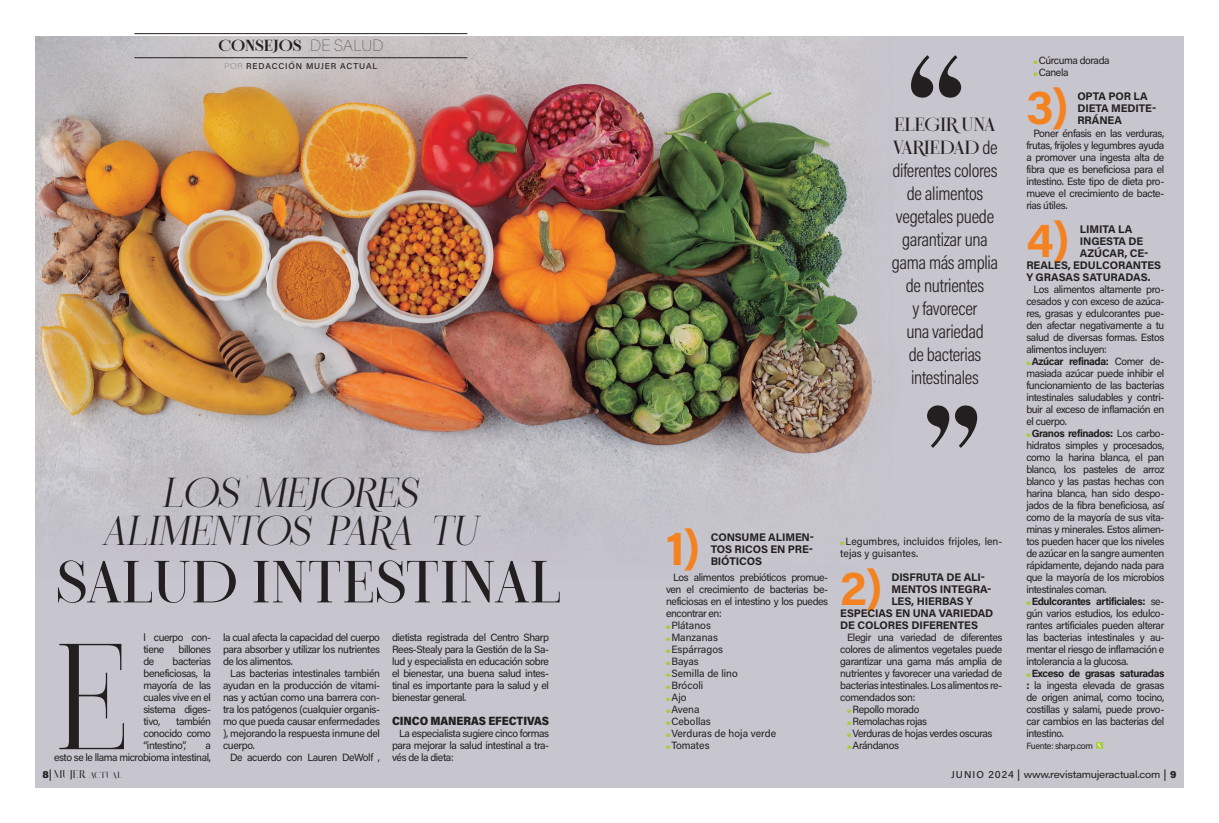
<style>
.page{position:relative;width:1219px;height:823px;background:#fff}
.page>*{position:absolute;margin:0;border:0;box-sizing:border-box;transform-origin:0 0}
.t1{font:150.3px "NT Epika";color:#231f20;scale:.94 1}
.t2{font:500 59.2px "NT Epika";letter-spacing:-.01em;color:#231f20}
.t3{font:46.5px "Acumin Variable Concept";color:#f58220}
.t4{font:italic 41.7px "NT Epika";color:#231f20}
.t5{font:19px/23px "Acumin Variable Concept";letter-spacing:-.125em;color:#231f20;text-align:center}
.t6{font:700 16px "NT Epika";letter-spacing:-.01em;color:#231f20}
.t7{font:12px "Acumin Variable Concept";color:#231f20}
.t8{font:11px/12px "Acumin Variable Concept";letter-spacing:.03em;color:#231f20;text-align:justify}
.t9{font:11px "Salvalyn";letter-spacing:-.03em;color:#231f20}
.t10{font:10.5px/12px "Acumin Variable Concept";letter-spacing:-.015em;color:#231f20;text-align:justify}
.t11{font:10.5px/12px "Acumin Variable Concept";letter-spacing:.02em;color:#231f20}
.t12{font:700 10.5px "Acumin Pro";letter-spacing:-.04em;color:#231f20}
.t13{font:10.5px "Acumin Variable Concept";letter-spacing:.015em;color:#231f20}
.t14{font:10px "Acumin Variable Concept";letter-spacing:.075em;color:#231f20}
.t15{font:9px "Acumin Variable Concept";letter-spacing:-.02em;color:#231f20}
.t16{font:8.5px "Acumin Variable Concept";letter-spacing:.115em;color:#231f20}
.s1{font-family:"Acumin Variable Concept";font-weight:400}
.s2{font-family:"Acumin Variable Concept";font-size:10px}
.s3{font-family:"Acumin Variable Concept"}
.s4{color:#a6ce39}
.s5{font-family:"NT Epika";font-weight:500}
.s6{font-family:"Acumin Pro";font-weight:700}
.s7{font-size:11px}
</style>
<div class="page">
<img style="left:35px;top:36px;width:1148px;height:750px">
<svg style="left:1096px;top:742px;width:6px;height:6px"></svg>
<hr style="left:134px;top:33px;width:333px;height:1px;background:#231f20">
<hr style="left:134px;top:57px;width:333px;height:1px;background:#231f20">
<svg style="left:905px;top:55px;width:56px;height:43px;background:#858287"></svg>
<svg style="left:927px;top:405px;width:56px;height:42px;background:#838186"></svg>
<p class="t6" style="left:218px;top:36px;width:167px">CONSEJOS <span class="s1">DE SALUD</span></p>
<p class="t16" style="left:224px;top:60px;width:154px">POR REDACCIÓN MUJER ACTUAL</p>
<p class="t4" style="left:161px;top:469px;width:267px">LOS MEJORES</p>
<p class="t4" style="left:101px;top:506px;width:387px">ALIMENTOS PARA TU</p>
<p class="t2" style="left:56px;top:548px;width:507px">SALUD INTESTINAL</p>
<p class="t10" style="left:143px;top:630px;width:69px">l cuerpo con&shy;tiene</p>
<p class="t1" style="left:54px;top:613px;width:82px">E</p>
<p class="t10" style="left:179px;top:642px;width:34px">billones</p>
<p class="t10" style="left:143px;top:654px;width:69px;text-indent:29px">bacterias beneficiosas, la mayoría de las cuales vive en el sistema diges&shy;tivo,</p>
<p class="t10" style="left:143px;top:654px;width:12px">de</p>
<p class="t10" style="left:143px;top:714px;width:69px;text-indent:33px">también conocido como “intestino”,</p>
<p class="t10" style="left:54px;top:738px;width:158px;text-align:right">a<br>esto se le llama microbioma intestinal,</p>
<p class="t9" style="left:43px;top:769px;width:81px"><span class="s2">8</span><span class="s3">|</span> MUJER actual</p>
<p class="t10" style="left:223px;top:630px;width:158px">la cual afecta la capacidad del cuerpo para absorber y utilizar los nutrientes de los alimentos.</p>
<p class="t10" style="left:223px;top:666px;width:158px;text-indent:7px">Las bacterias intestinales también ayudan en la producción de vitami&shy;nas y actúan como una barrera con&shy;tra los patógenos (cualquier organis&shy;mo que pueda causar enfermedades ), mejorando la respuesta inmune del cuerpo.</p>
<p class="t10" style="left:230px;top:750px;width:151px">De acuerdo con Lauren DeWolf ,</p>
<p class="t10" style="left:392px;top:630px;width:158px">dietista registrada del Centro Sharp Rees-Stealy para la Gestión de la Sa&shy;lud y especialista en educación sobre el bienestar, una buena salud intes&shy;tinal es importante para la salud y el bienestar general.</p>
<p class="t7" style="left:392px;top:712px;width:158px">CINCO MANERAS EFECTIVAS</p>
<p class="t10" style="left:392px;top:726px;width:158px;text-indent:7px">La especialista sugiere cinco formas para mejorar la salud intestinal a tra&shy;vés de la dieta:</p>
<h3 class="t3" style="left:666px;top:516px;width:33px">1)</h3>
<p class="t8" style="left:711px;top:530px;width:105px">CONSUME ALIMEN-TOS RICOS EN PRE-BIÓTICOS</p>
<p class="t10" style="left:666px;top:570px;width:164px;text-indent:7px">Los alimentos prebióticos promue&shy;ven el crecimiento de bacterias be&shy;neficiosas en el intestino y los puedes encontrar en:</p>
<p class="t11" style="left:666px;top:618px;width:46px"><span class="s4">●</span> Plátanos</p>
<p class="t13" style="left:666px;top:629px;width:53px"><span class="s4">●</span> Manzanas</p>
<p class="t11" style="left:666px;top:642px;width:58px"><span class="s4">●</span> Espárragos</p>
<p class="t10" style="left:666px;top:654px;width:34px"><span class="s4">●</span> Bayas</p>
<p class="t11" style="left:666px;top:666px;width:73px"><span class="s4">●</span> Semilla de lino</p>
<p class="t11" style="left:666px;top:678px;width:39px"><span class="s4">●</span> Brócoli</p>
<p class="t10" style="left:666px;top:690px;width:22px"><span class="s4">●</span> Ajo</p>
<p class="t10" style="left:666px;top:702px;width:35px"><span class="s4">●</span> Avena</p>
<p class="t11" style="left:666px;top:714px;width:46px"><span class="s4">●</span> Cebollas</p>
<p class="t11" style="left:666px;top:726px;width:111px"><span class="s4">●</span> Verduras de hoja verde</p>
<p class="t11" style="left:666px;top:738px;width:45px"><span class="s4">●</span> Tomates</p>
<p class="t5" style="left:892px;top:112px;width:110px"><span class="s5">ELEGIR UNA<br>VARIEDAD</span> de diferentes colores de alimentos vegetales puede garantizar una gama más amplia de nutrientes<br>y favorecer<br>una variedad<br>de bacterias intestinales</p>
<p class="t11" style="left:840px;top:534px;width:164px"><span class="s4">●</span> Legumbres, incluidos frijoles, len&shy;tejas y guisantes.</p>
<h3 class="t3" style="left:840px;top:556px;width:41px">2)</h3>
<p class="t8" style="left:891px;top:570px;width:95px">DISFRUTA DE ALI-</p>
<p class="t8" style="left:891px;top:582px;width:101px">MENTOS INTEGRA-</p>
<p class="t8" style="left:891px;top:594px;width:83px">LES, HIERBAS Y</p>
<p class="t8" style="left:840px;top:606px;width:154px">ESPECIAS EN UNA VARIEDAD</p>
<p class="t8" style="left:840px;top:618px;width:139px">DE COLORES DIFERENTES</p>
<p class="t10" style="left:840px;top:630px;width:164px;text-indent:7px">Elegir una variedad de diferentes colores de alimentos vegetales puede garantizar una gama más amplia de nutrientes y favorecer una variedad de bacterias intestinales. Los alimentos re&shy;comendados son:</p>
<p class="t10" style="left:847px;top:702px;width:73px"><span class="s4">●</span> Repollo morado</p>
<p class="t10" style="left:847px;top:714px;width:81px"><span class="s4">●</span> Remolachas rojas</p>
<p class="t10" style="left:847px;top:726px;width:146px"><span class="s4">●</span> Verduras de hojas verdes oscuras</p>
<p class="t10" style="left:847px;top:738px;width:53px"><span class="s4">●</span> Arándanos</p>
<p class="t10" style="left:1033px;top:54px;width:77px"><span class="s4">●</span> Cúrcuma dorada</p>
<p class="t10" style="left:1033px;top:66px;width:36px"><span class="s4">●</span> Canela</p>
<h3 class="t3" style="left:1026px;top:76px;width:41px">3)</h3>
<p class="t8" style="left:1077px;top:90px;width:80px;text-align:left">OPTA POR LA<br>DIETA MEDITE-<br>RRÁNEA</p>
<p class="t10" style="left:1026px;top:126px;width:139px;text-indent:7px">Poner énfasis en las verduras, frutas, frijoles y legumbres ayuda a promover una ingesta alta de fibra que es beneficiosa para el intestino. Este tipo de dieta pro&shy;mueve el crecimiento de bacte&shy;rias útiles.</p>
<h3 class="t3" style="left:1026px;top:208px;width:42px">4)</h3>
<p class="t8" style="left:1080px;top:222px;width:54px">LIMITA LA</p>
<p class="t8" style="left:1080px;top:234px;width:65px">INGESTA DE</p>
<p class="t8" style="left:1080px;top:246px;width:70px">AZÚCAR, CE-</p>
<p class="t8" style="left:1026px;top:258px;width:136px">REALES, EDULCORANTES</p>
<p class="t8" style="left:1026px;top:270px;width:125px">Y GRASAS SATURADAS.</p>
<p class="t10" style="left:1026px;top:282px;width:139px;text-indent:7px">Los alimentos altamente pro&shy;cesados y con exceso de azúca&shy;res, grasas y edulcorantes pue&shy;den afectar negativamente a tu salud de diversas formas. Estos alimentos incluyen:</p>
<p class="t12" style="left:1026px;top:353px;width:139px"><span class="s4">●</span> Azúcar refinada: <span class="s1">Comer de-</span></p>
<p class="t10" style="left:1026px;top:366px;width:139px">masiada azúcar puede inhibir el funcionamiento de las bacterias intestinales saludables y contri&shy;buir al exceso de inflamación en el cuerpo.</p>
<p class="t12" style="left:1026px;top:425px;width:139px"><span class="s4">●</span> Granos refinados: <span class="s1">Los carbo-</span></p>
<p class="t10" style="left:1026px;top:438px;width:139px">hidratos simples y procesados, como la harina blanca, el pan blanco, los pasteles de arroz blanco y las pastas hechas con harina blanca, han sido despo&shy;jados de la fibra beneficiosa, así como de la mayoría de sus vita&shy;minas y minerales. Estos alimen&shy;tos pueden hacer que los niveles de azúcar en la sangre aumenten rápidamente, dejando nada para que la mayoría de los microbios intestinales coman.</p>
<p class="t12" style="left:1026px;top:593px;width:139px"><span class="s4">●</span> Edulcorantes artificiales: <span class="s1">se-</span></p>
<p class="t10" style="left:1026px;top:606px;width:139px">gún varios estudios, los edulco&shy;rantes artificiales pueden alterar las bacterias intestinales y au&shy;mentar el riesgo de inflamación e intolerancia a la glucosa.</p>
<p class="t12" style="left:1026px;top:665px;width:139px"><span class="s4">●</span> Exceso de grasas saturadas</p>
<p class="t10" style="left:1026px;top:678px;width:139px"><span class="s6">:</span> la ingesta elevada de grasas de origen animal, como tocino, costillas y salami, puede provo&shy;car cambios en las bacterias del intestino.</p>
<p class="t15" style="left:1026px;top:739px;width:68px">Fuente: sharp.com</p>
<p class="t14" style="left:951px;top:767px;width:226px">JUNIO 2024 <span class="s7">|</span> www.revistamujeractual.com <span class="s7">|</span> 9</p>
</div>
